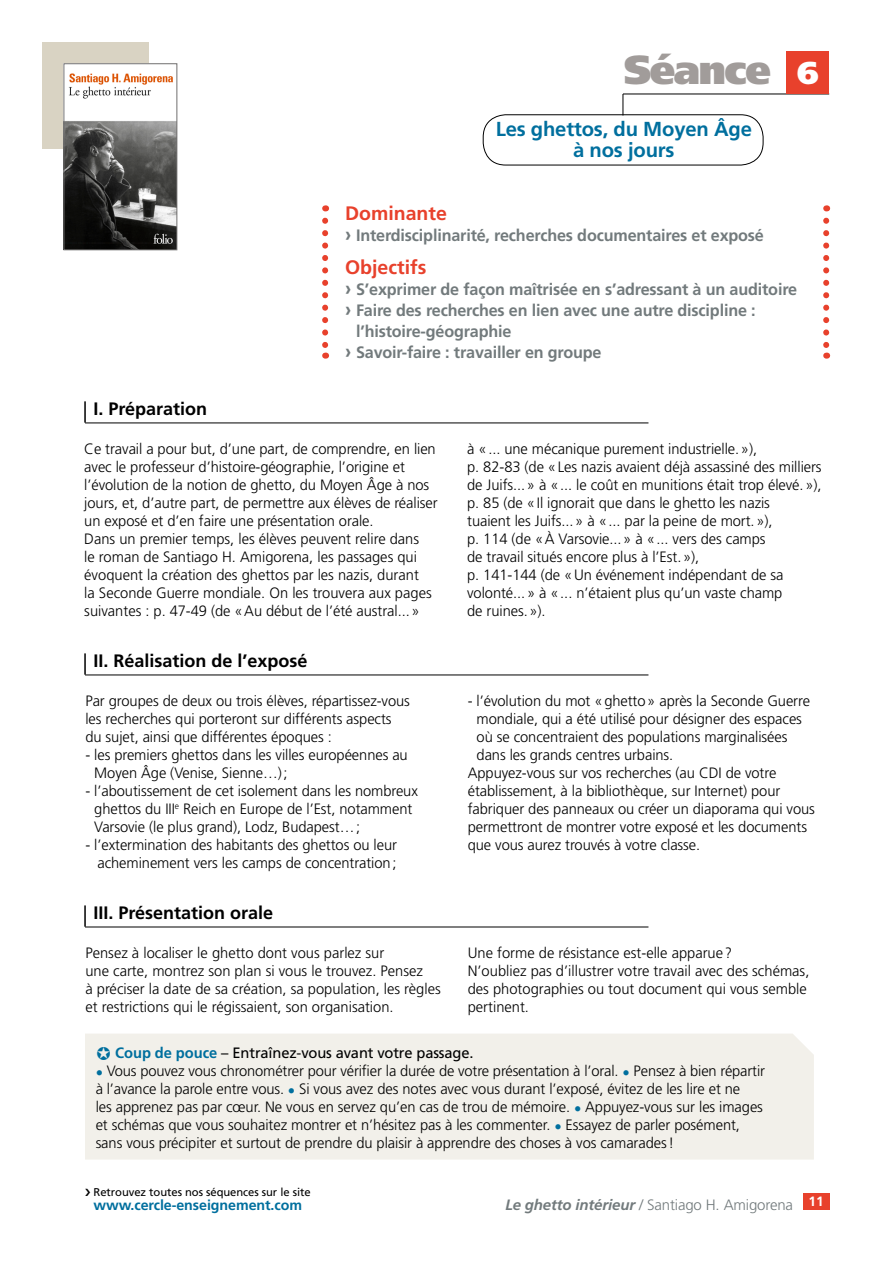
<style>
.page{position:relative;width:893px;height:1263px;background:#fff}
.page>*{position:absolute;margin:0;border:0;box-sizing:border-box;transform-origin:0 0}
.t1{font:900 40.5px "Frutiger LT Std";letter-spacing:-.04em;color:#a19c9a}
.Titre_fiche{font:700 20.25px/21px "Frutiger LT Std";letter-spacing:-.01em;color:#006f9e;text-align:center}
.Titre_Dominante-obje{font:700 19.5px "Frutiger LT Std";color:#e8412c}
.Titre_corpus{font:700 18px "Frutiger LT Std";color:#000}
.Texte_Dominante-obje{font:700 16.5px/21px "Frutiger LT Std";letter-spacing:-.01em;color:#727a7c}
.corpus{font:300 15px/18px "Frutiger LT Std";letter-spacing:-.005em;color:#000}
.Boite_texte{font:300 15px/18px "Frutiger LT Std";letter-spacing:-.005em;color:#000}
.Boite_texte-2{font:15px "Frutiger LT Std";letter-spacing:-.01em;color:#000}
.t2{font:300 15px "Frutiger LT Std";letter-spacing:-.01em;color:#727a7c}
.t3{font:700 14.25px "Frutiger LT Std";letter-spacing:-.005em;color:#006f9e}
.t4{font:700 13.5px "Frutiger LT Std";color:#fff}
.t5{font:11.25px "Frutiger LT Std";letter-spacing:-.005em;color:#000}
.s1{font-size:31.5px;color:#fff}
.s2{font-size:19.5px}
.s3{font-weight:700;color:#006f9e}
.s4{color:#006f9e}
.s5{font-weight:700;font-style:italic}
</style>
<div class="page">
<div style="left:43px;top:43px;width:106px;height:106px;background:#d9d3c3"></div>
<div style="left:803px;top:1193px;width:26px;height:17px;background:#e8412c"></div>
<svg style="left:623px;top:95px;width:1px;height:19px"></svg>
<hr style="left:623px;top:94px;width:206px;height:1px;background:#000">
<img style="left:66px;top:66px;width:109px;height:182px">
<div style="left:64px;top:64px;width:113px;height:186px;border:1px solid #706f6f"></div>
<div style="left:787px;top:51px;width:42px;height:43px;background:#e8412c"></div>
<div style="left:483px;top:114px;width:280px;height:51px;border:1px solid #000;border-radius:22px"></div>
<svg style="left:322px;top:221px;width:6px;height:138px"></svg>
<svg style="left:823px;top:221px;width:6px;height:138px"></svg>
<hr style="left:85px;top:423px;width:563px;height:1px;background:#000">
<hr style="left:85px;top:675px;width:563px;height:1px;background:#000">
<hr style="left:85px;top:927px;width:563px;height:1px;background:#000">
<hr style="left:84px;top:401px;width:2px;height:22px;background:#000">
<hr style="left:84px;top:653px;width:2px;height:22px;background:#000">
<hr style="left:84px;top:905px;width:2px;height:22px;background:#000">
<div style="left:85px;top:1034px;width:729px;height:125px;background:#f2f0ea"></div>
<svg style="left:97px;top:1046px;width:13px;height:13px"></svg>
<p class="t1" style="left:624px;top:45px;width:196px">Séance <span class="s1">6</span></p>
<p class="Titre_fiche" style="left:496px;top:119px;width:258px">Les ghettos, du Moyen Âge à nos jours</p>
<p class="Titre_corpus" style="left:94px;top:398px;width:115px">I. Préparation</p>
<p class="Titre_Dominante-obje" style="left:345px;top:202px;width:103px">Dominante</p>
<p class="Texte_Dominante-obje" style="left:345px;top:225px;width:420px"><span class="s2">›</span> Interdisciplinarité, recherches documentaires et exposé</p>
<p class="Titre_Dominante-obje" style="left:345px;top:256px;width:83px">Objectifs</p>
<p class="Texte_Dominante-obje" style="left:345px;top:279px;width:453px"><span class="s2">›</span> S’exprimer de façon maîtrisée en s’adressant à un auditoire</p>
<p class="Texte_Dominante-obje" style="left:356px;top:300px;width:401px;text-indent:-11px"><span class="s2">›</span> Faire des recherches en lien avec une autre discipline : l’histoire-géographie</p>
<p class="Texte_Dominante-obje" style="left:345px;top:342px;width:258px"><span class="s2">›</span> Savoir-faire : travailler en groupe</p>
<p class="corpus" style="left:84px;top:440px;width:355px">Ce travail a pour but, d’une part, de comprendre, en lien avec le professeur d’histoire-géographie, l’origine et l’évolution de la notion de ghetto, du Moyen Âge à nos jours, et, d’autre part, de permettre aux élèves de réaliser un exposé et d’en faire une présentation orale.</p>
<p class="corpus" style="left:84px;top:530px;width:349px">Dans un premier temps, les élèves peuvent relire dans le roman de Santiago H. Amigorena, les passages qui évoquent la création des ghettos par les nazis, durant la Seconde Guerre mondiale. On les trouvera aux pages suivantes : p. 47-49 (de «Au début de l’été austral...»</p>
<p class="Titre_corpus" style="left:94px;top:650px;width:216px">II. Réalisation de l’exposé</p>
<p class="corpus" style="left:85px;top:692px;width:326px">Par groupes de deux ou trois élèves, répartissez-vous les recherches qui porteront sur différents aspects du sujet, ainsi que différentes époques :</p>
<p class="corpus" style="left:94px;top:746px;width:315px;text-indent:-9px">- les premiers ghettos dans les villes européennes au<br>Moyen Âge (Venise, Sienne…);</p>
<p class="corpus" style="left:94px;top:782px;width:325px;text-indent:-9px">- l’aboutissement de cet isolement dans les nombreux ghettos du III<sup>e</sup> Reich en Europe de l’Est, notamment<br>Varsovie (le plus grand), Lodz, Budapest…;</p>
<p class="corpus" style="left:85px;top:836px;width:313px;text-align:right">- l’extermination des habitants des ghettos ou leur acheminement vers les camps de concentration;</p>
<p class="Titre_corpus" style="left:94px;top:902px;width:181px">III. Présentation orale</p>
<p class="corpus" style="left:467px;top:440px;width:356px">à «... une mécanique purement industrielle.»),<br>p. 82-83 (de «Les nazis avaient déjà assassiné des milliers de Juifs...» à «... le coût en munitions était trop élevé.»), p. 85 (de «Il ignorait que dans le ghetto les nazis<br>tuaient les Juifs...» à «... par la peine de mort.»),<br>p. 114 (de «À Varsovie...» à «... vers des camps<br>de travail situés encore plus à l’Est.»),<br>p. 141-144 (de «Un événement indépendant de sa volonté...» à «... n’étaient plus qu’un vaste champ<br>de ruines.»).</p>
<p class="corpus" style="left:477px;top:692px;width:335px;text-indent:-9px">- l’évolution du mot «ghetto» après la Seconde Guerre mondiale, qui a été utilisé pour désigner des espaces où se concentraient des populations marginalisées dans les grands centres urbains.</p>
<p class="corpus" style="left:468px;top:764px;width:349px">Appuyez-vous sur vos recherches (au CDI de votre établissement, à la bibliothèque, sur Internet) pour fabriquer des panneaux ou créer un diaporama qui vous permettront de montrer votre exposé et les documents que vous aurez trouvés à votre classe.</p>
<p class="corpus" style="left:85px;top:944px;width:357px">Pensez à localiser le ghetto dont vous parlez sur<br>une carte, montrez son plan si vous le trouvez. Pensez<br>à préciser la date de sa création, sa population, les règles et restrictions qui le régissaient, son organisation.</p>
<p class="corpus" style="left:468px;top:944px;width:266px">Une forme de résistance est-elle apparue ?</p>
<p class="corpus" style="left:468px;top:962px;width:343px">N’oubliez pas d’illustrer votre travail avec des schémas, des photographies ou tout document qui vous semble pertinent.</p>
<p class="Boite_texte-2" style="left:115px;top:1044px;width:360px"><span class="s3">Coup de pouce</span> – Entraînez-vous avant votre passage.</p>
<p class="Boite_texte" style="left:96px;top:1062px;width:671px"><span class="s4">•</span> Vous pouvez vous chronométrer pour vérifier la durée de votre présentation à l’oral. <span class="s4">•</span> Pensez à bien répartir à l’avance la parole entre vous. <span class="s4">•</span> Si vous avez des notes avec vous durant l’exposé, évitez de les lire et ne<br>les apprenez pas par cœur. Ne vous en servez qu’en cas de trou de mémoire. <span class="s4">•</span> Appuyez-vous sur les images et schémas que vous souhaitez montrer et n’hésitez pas à les commenter. <span class="s4">•</span> Essayez de parler posément, sans vous précipiter et surtout de prendre du plaisir à apprendre des choses à vos camarades!</p>
<p class="t5" style="left:94px;top:1186px;width:219px">Retrouvez toutes nos séquences sur le site</p>
<p class="t3" style="left:94px;top:1197px;width:210px">www.cercle-enseignement.com</p>
<p class="t4" style="left:808px;top:1194px;width:17px">11</p>
<p class="t2" style="left:505px;top:1197px;width:289px"><span class="s5">Le ghetto intérieur</span> / Santiago H. Amigorena</p>
</div>
